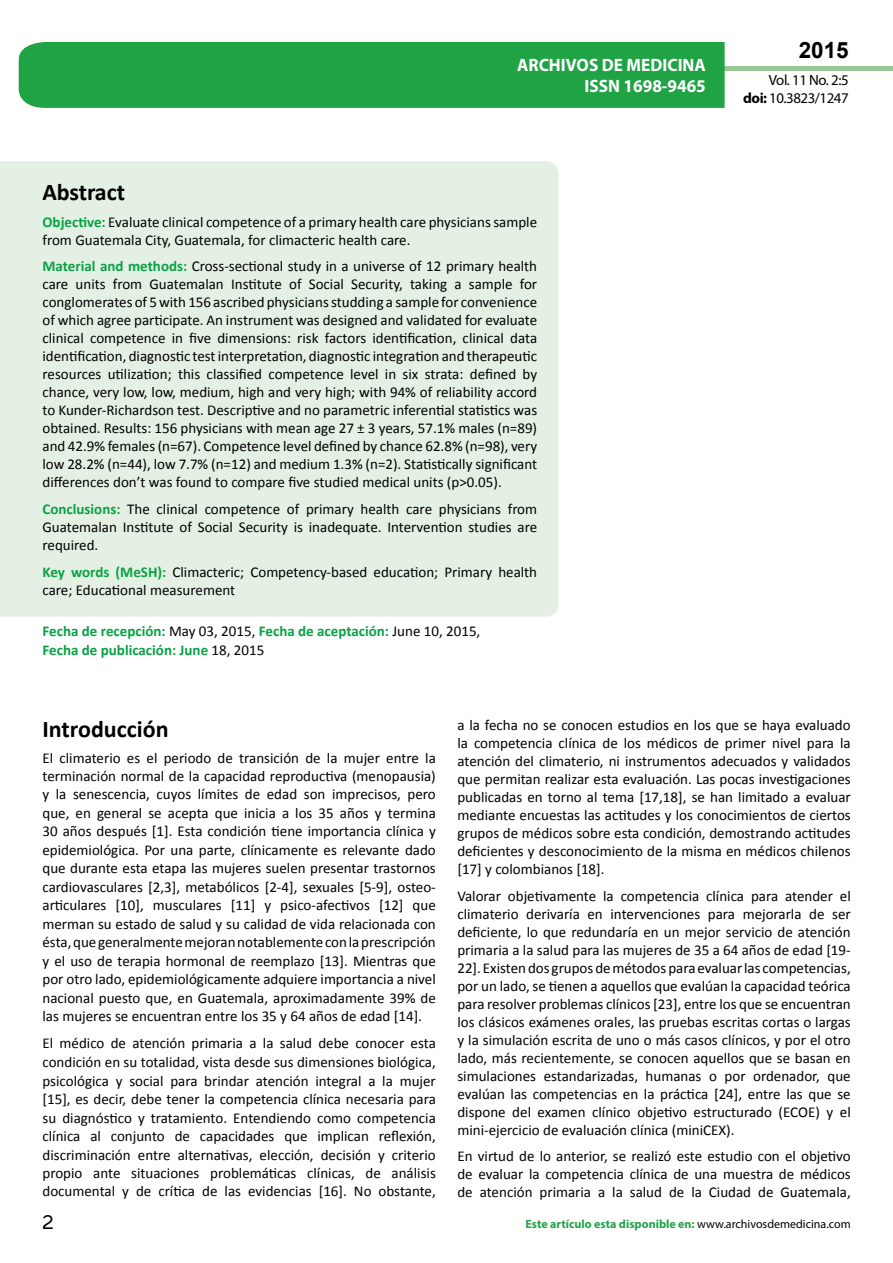
<style>
.page{position:relative;width:893px;height:1263px;background:#fff}
.page>*{position:absolute;margin:0;border:0;box-sizing:border-box;transform-origin:0 0}
.t1{font:25.5px "Tunga";color:#000}
.t2{font:700 24px "Calibri";color:#000}
.t3{font:700 22.5px "Arial";color:#000}
.t4{font:700 18px/21.6px "Myriad Pro";color:#fff;text-align:right;scale:.96 1}
.t5{font:15px/18px "Calibri";color:#000;text-align:justify}
.t6{font:700 15px/18.8px "Calibri";color:#09a245}
.t7{font:14.85px/17.9px "Myriad Pro";letter-spacing:-.03em;color:#000;text-align:right}
.t8{font:700 12px "Myriad Pro";color:#1fa345}
.s1{font-weight:700;color:#09a245}
.s2{font-weight:400;color:#000}
.s3{font-weight:700}
.s4{color:#1da34a}
</style>
<div class="page">
<div style="left:722px;top:66px;width:171px;height:5px;background:#96c996"></div>
<div style="left:19px;top:42px;width:706px;height:66px;background:#1fa345"></div>
<div style="left:0;top:161px;width:558px;height:456px;background:#e4f0e4"></div>
<p class="t4" style="left:517px;top:53px;width:198px">ARCHIVOS DE MEDICINA<br>ISSN 1698-9465</p>
<h2 class="t2" style="left:43px;top:177px;width:84px">Abstract</h2>
<p class="t5" style="left:43px;top:213px;width:496px"><span class="s1">Objective:</span> Evaluate clinical competence of a primary health care physicians sample from Guatemala City, Guatemala, for climacteric health care.</p>
<p class="t5" style="left:43px;top:257px;width:496px"><span class="s1">Material and methods:</span> Cross-sectional study in a universe of 12 primary health care units from Guatemalan Institute of Social Security, taking a sample for conglomerates of 5 with 156 ascribed physicians studding a sample for convenience of which agree participate. An instrument was designed and validated for evaluate clinical competence in five dimensions: risk factors identification, clinical data identification, diagnostic test interpretation, diagnostic integration and therapeutic resources utilization; this classified competence level in six strata: defined by chance, very low, low, medium, high and very high; with 94% of reliability accord to Kunder-Richardson test. Descriptive and no parametric inferential statistics was obtained. Results: 156 physicians with mean age 27 ± 3 years, 57.1% males (n=89) and 42.9% females (n=67). Competence level defined by chance 62.8% (n=98), very low 28.2% (n=44), low 7.7% (n=12) and medium 1.3% (n=2). Statistically significant differences don’t was found to compare five studied medical units (p&gt;0.05).</p>
<p class="t5" style="left:43px;top:500px;width:496px"><span class="s1">Conclusions:</span> The clinical competence of primary health care physicians from Guatemalan Institute of Social Security is inadequate. Intervention studies are required.</p>
<p class="t5" style="left:43px;top:563px;width:496px"><span class="s1">Key words (MeSH):</span> Climacteric; Competency-based education; Primary health care; Educational measurement</p>
<p class="t6" style="left:43px;top:622px;width:439px">Fecha de recepción: <span class="s2">May 03, 2015,</span> Fecha de aceptación: <span class="s2">June 10, 2015,<br></span>Fecha de publicación: June <span class="s2">18, 2015</span></p>
<h3 class="t3" style="left:799px;top:35px;width:52px">2015</h3>
<p class="t7" style="left:743px;top:71px;width:107px">Vol. 11 No. 2:5 <span class="s3">doi:</span> 10.3823/1247</p>
<h2 class="t2" style="left:43px;top:714px;width:128px">Introducción</h2>
<p class="t5" style="left:43px;top:749px;width:395px;line-height:18.5px">El climaterio es el periodo de transición de la mujer entre la terminación normal de la capacidad reproductiva (menopausia) y la senescencia, cuyos límites de edad son imprecisos, pero que, en general se acepta que inicia a los 35 años y termina 30 años después [1]. Esta condición tiene importancia clínica y epidemiológica. Por una parte, clínicamente es relevante dado que durante esta etapa las mujeres suelen presentar trastornos cardiovasculares [2,3], metabólicos [2-4], sexuales [5-9], osteo&shy;articulares [10], musculares [11] y psico-afectivos [12] que merman su estado de salud y su calidad de vida relacionada con ésta, que generalmente mejoran notablemente con la prescripción y el uso de terapia hormonal de reemplazo [13]. Mientras que por otro lado, epidemiológicamente adquiere importancia a nivel nacional puesto que, en Guatemala, aproximadamente 39% de las mujeres se encuentran entre los 35 y 64 años de edad [14].</p>
<p class="t5" style="left:43px;top:1034px;width:395px;line-height:18.5px">El médico de atención primaria a la salud debe conocer esta condición en su totalidad, vista desde sus dimensiones biológica, psicológica y social para brindar atención integral a la mujer [15], es decir, debe tener la competencia clínica necesaria para su diagnóstico y tratamiento. Entendiendo como competencia clínica al conjunto de capacidades que implican reflexión, discriminación entre alternativas, elección, decisión y criterio propio ante situaciones problemáticas clínicas, de análisis documental y de crítica de las evidencias [16]. No obstante,</p>
<p class="t5" style="left:457px;top:716px;width:395px">a la fecha no se conocen estudios en los que se haya evaluado la competencia clínica de los médicos de primer nivel para la atención del climaterio, ni instrumentos adecuados y validados que permitan realizar esta evaluación. Las pocas investigaciones publicadas en torno al tema [17,18], se han limitado a evaluar mediante encuestas las actitudes y los conocimientos de ciertos grupos de médicos sobre esta condición, demostrando actitudes deficientes y desconocimiento de la misma en médicos chilenos [17] y colombianos [18].</p>
<p class="t5" style="left:457px;top:887px;width:395px">Valorar objetivamente la competencia clínica para atender el climaterio derivaría en intervenciones para mejorarla de ser deficiente, lo que redundaría en un mejor servicio de atención primaria a la salud para las mujeres de 35 a 64 años de edad [19- 22]. Existen dos grupos de métodos para evaluar las competencias, por un lado, se tienen a aquellos que evalúan la capacidad teórica para resolver problemas clínicos [23], entre los que se encuentran los clásicos exámenes orales, las pruebas escritas cortas o largas y la simulación escrita de uno o más casos clínicos, y por el otro lado, más recientemente, se conocen aquellos que se basan en simulaciones estandarizadas, humanas o por ordenador, que evalúan las competencias en la práctica [24], entre las que se dispone del examen clínico objetivo estructurado (ECOE) y el mini-ejercicio de evaluación clínica (miniCEX).</p>
<p class="t5" style="left:457px;top:1147px;width:395px">En virtud de lo anterior, se realizó este estudio con el objetivo de evaluar la competencia clínica de una muestra de médicos de atención primaria a la salud de la Ciudad de Guatemala,</p>
<h1 class="t1" style="left:42px;top:1205px;width:13px">2</h1>
<p class="t8" style="left:525px;top:1216px;width:327px">Este artículo esta disp<span class="s4">oni</span>ble en: <span class="s2">www.archivosdemedicina.com</span></p>
</div>
